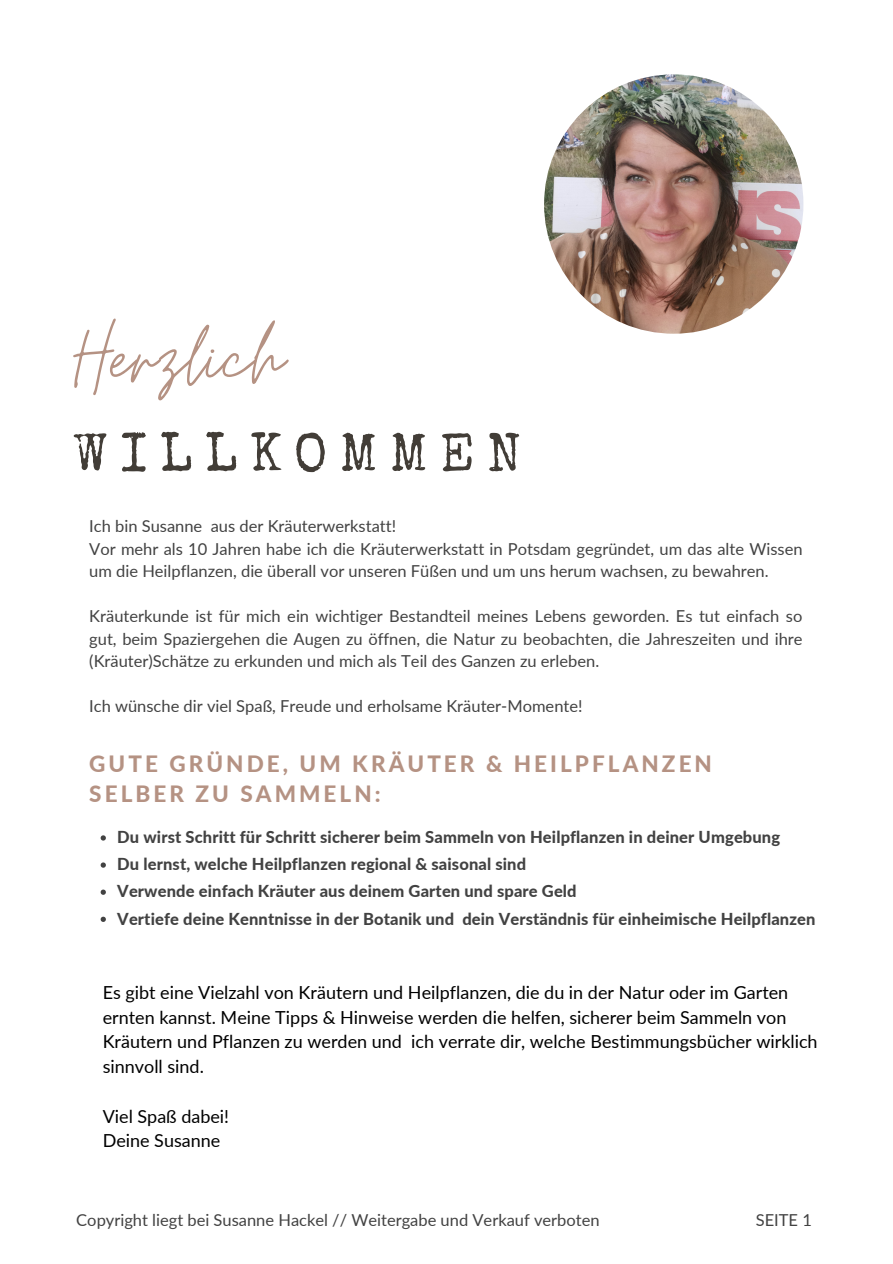
<style>
.page{position:relative;width:893px;height:1264px;background:#fff}
.page>*{position:absolute;margin:0;border:0;box-sizing:border-box;transform-origin:0 0}
.t1{font:95.85px "Moon Time";color:#b59283}
.t2{font:54px "Special Elite";letter-spacing:.235em;color:#423d37}
.t3{font:800 22.5px/30.6px "Lato";letter-spacing:.135em;color:#b59283}
.t4{font:18px/24.8px "Lato";color:#000}
.t5{font:16.5px/22.5px "Lato";color:#424242}
.t6{font:800 16.5px/27.2px "Lato";letter-spacing:.01em;color:#424242}
</style>
<div class="page">
<img style="left:544px;top:74px;width:259px;height:260px;border-radius:50%">
<svg style="left:101px;top:835px;width:5px;height:5px"></svg>
<svg style="left:101px;top:862px;width:5px;height:5px"></svg>
<svg style="left:101px;top:889px;width:5px;height:5px"></svg>
<svg style="left:101px;top:916px;width:5px;height:5px"></svg>
<h1 class="t1" style="left:73px;top:299px;width:212px">Herzlich</h1>
<h2 class="t2" style="left:73px;top:432px;width:449px">WILLKOMMEN</h2>
<p class="t5" style="left:89px;top:514px;width:714px">Ich bin Susanne aus der Kräuterwerkstatt!<br>Vor mehr als 10 Jahren habe ich die Kräuterwerkstatt in Potsdam gegründet, um das alte Wissen um die Heilpflanzen, die überall vor unseren Füßen und um uns herum wachsen, zu bewahren.</p>
<p class="t5" style="left:89px;top:604px;width:714px;text-align:justify">Kräuterkunde ist für mich ein wichtiger Bestandteil meines Lebens geworden. Es tut einfach so gut, beim Spaziergehen die Augen zu öffnen, die Natur zu beobachten, die Jahreszeiten und ihre (Kräuter)Schätze zu erkunden und mich als Teil des Ganzen zu erleben.</p>
<p class="t5" style="left:89px;top:694px;width:495px">Ich wünsche dir viel Spaß, Freude und erholsame Kräuter-Momente!</p>
<h3 class="t3" style="left:89px;top:747px;width:624px">GUTE GRÜNDE, UM KRÄUTER &amp; HEILPFLANZEN<br>SELBER ZU SAMMELN:</h3>
<p class="t6" style="left:117px;top:823px;width:699px">Du wirst Schritt für Schritt sicherer beim Sammeln von Heilpflanzen in deiner Umgebung<br>Du lernst, welche Heilpflanzen regional &amp; saisonal sind<br>Verwende einfach Kräuter aus deinem Garten und spare Geld<br>Vertiefe deine Kenntnisse in der Botanik und dein Verständnis für einheimische Heilpflanzen</p>
<p class="t4" style="left:103px;top:979px;width:716px">Es gibt eine Vielzahl von Kräutern und Heilpflanzen, die du in der Natur oder im Garten ernten kannst. Meine Tipps &amp; Hinweise werden die helfen, sicherer beim Sammeln von Kräutern und Pflanzen zu werden und ich verrate dir, welche Bestimmungsbücher wirklich sinnvoll sind.</p>
<p class="t4" style="left:103px;top:1103px;width:128px">Viel Spaß dabei!<br>Deine Susanne</p>
<p class="t5" style="left:76px;top:1208px;width:525px">Copyright liegt bei Susanne Hackel // Weitergabe und Verkauf verboten</p>
<p class="t5" style="left:755px;top:1208px;width:58px">SEITE 1</p>
</div>
